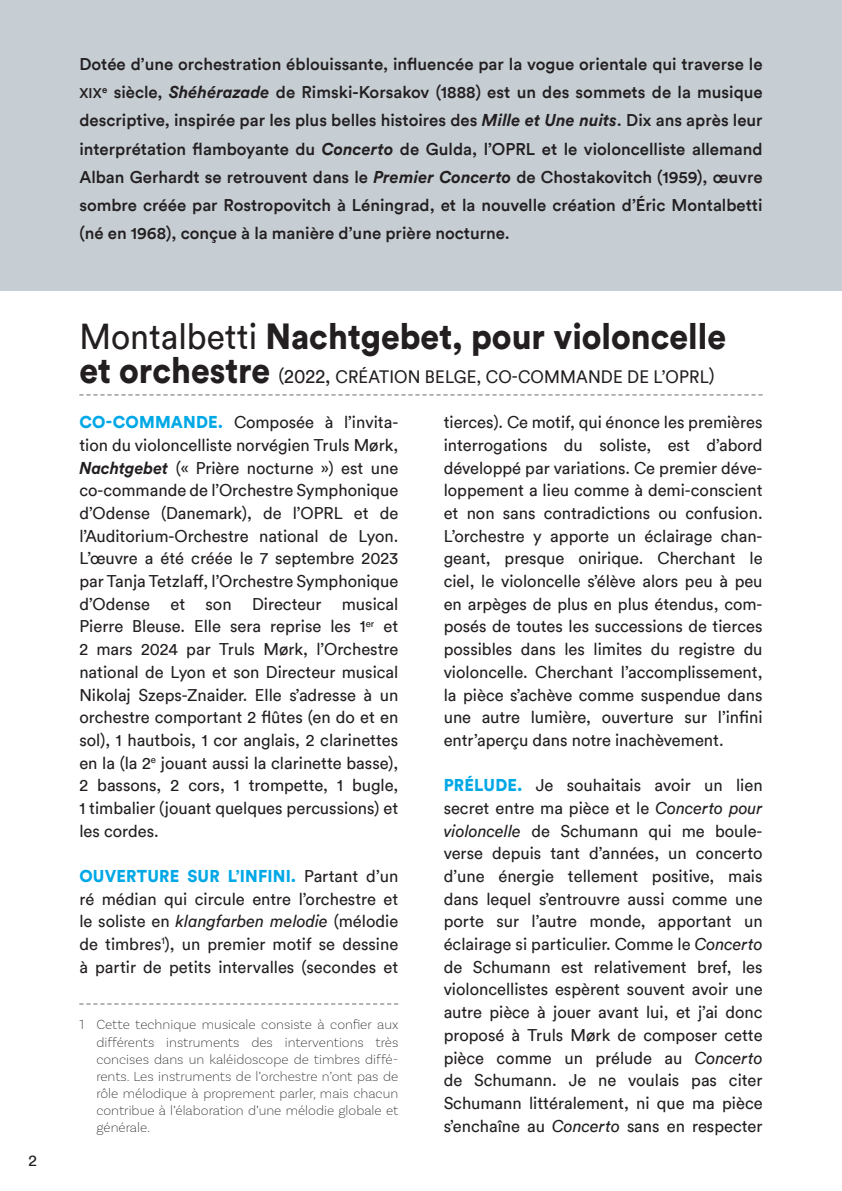
<style>
.page{position:relative;width:842px;height:1191px;background:#fff}
.page>*{position:absolute;margin:0;border:0;box-sizing:border-box;transform-origin:0 0}
.TITRES_gros{font:900 36px "Circular Std";color:#231f20;scale:.93 1}
.TITRES_gros-2{font:18px "Circular";letter-spacing:.01em;color:#231f20;scale:.93 1}
.TX__limite_césure__7356{font:17px/22.6px "Circular";color:#231f20;text-align:justify}
._17-texte___lettrine_4_lignes_-_GS{font:500 17px/28px "Circular";color:#231f20;text-align:justify}
.t1{font:16px "Circular";color:#231f20}
._17-note_bas_de_page_-_c7_-_int_8{font:200 14px/17px "Basic Sans";color:#231f20;text-align:justify}
.s1{font-size:14px}
.s2{font-family:"Circular Std";font-weight:700;font-style:italic}
.s3{font-family:"Circular";font-weight:400}
.s4{font-family:"Circular Std";font-weight:900;font-size:36px}
.s5{font-size:20px}
.s6{font-family:"Circular Std";font-weight:900;color:#00a8e6}
.s7{font-style:italic}
</style>
<div class="page">
<svg style="left:79px;top:394px;width:684px;height:1px"></svg>
<svg style="left:79px;top:1003px;width:319px;height:1px"></svg>
<div style="left:0;top:0;width:842px;height:291px;background:#c6ced4"></div>
<p class="t1" style="left:28px;top:1149px;width:10px">2</p>
<p class="_17-texte___lettrine_4_lignes_-_GS" style="left:79px;top:50px;width:685px">Dotée d’une orchestration éblouissante, influencée par la vogue orientale qui traverse le <span class="s1">xix</span><sup>e</sup> siècle, <span class="s2">Shéhérazade</span> de Rimski-Korsakov (1888) est un des sommets de la musique descriptive, inspirée par les plus belles histoires des <span class="s2">Mille et Une nuits</span>. Dix ans après leur interprétation flamboyante du <span class="s2">Concerto</span> de Gulda, l’OPRL et le violoncelliste allemand Alban Gerhardt se retrouvent dans le <span class="s2">Premier Concerto</span> de Chostakovitch (1959), œuvre sombre créée par Rostropovitch à Léningrad, et la nouvelle création d’Éric Montalbetti (né en 1968), conçue à la manière d’une prière nocturne.</p>
<p class="TITRES_gros" style="left:79px;top:312px;width:697px"><span class="s3">Montalbetti</span> Nachtgebet, pour violoncelle</p>
<p class="TITRES_gros-2" style="left:79px;top:364px;width:684px"><span class="s4">et orchestre</span> <span class="s5">(2022,</span> CRÉATION BELGE, CO-COMMANDE DE L’OPRL<span class="s5">)</span></p>
<p class="TX__limite_césure__7356" style="left:79px;top:410px;width:320px"><span class="s6">CO-COMMANDE.</span> Composée à l’invita&shy;tion du violoncelliste norvégien Truls Mørk, <span class="s2">Nachtgebet</span> (« Prière nocturne ») est une co-commande de l’Orchestre Symphonique d’Odense (Danemark), de l’OPRL et de l’Auditorium-Orchestre national de Lyon.<br>L’œuvre a été créée le 7 septembre 2023 par Tanja Tetzlaff, l’Orchestre Symphonique d’Odense et son Directeur musical Pierre Bleuse. Elle sera reprise les 1<sup>er</sup> et 2 mars 2024 par Truls Mørk, l’Orchestre national de Lyon et son Directeur musical Nikolaj Szeps-Znaider. Elle s’adresse à un orchestre comportant 2 flûtes (en do et en sol), 1 hautbois, 1 cor anglais, 2 clarinettes en la (la 2<sup>e</sup> jouant aussi la clarinette basse), 2 bassons, 2 cors, 1 trompette, 1 bugle, 1 timbalier (jouant quelques percussions) et les cordes.</p>
<p class="TX__limite_césure__7356" style="left:79px;top:864px;width:320px"><span class="s6">OUVERTURE SUR L’INFINI.</span> Partant d’un ré médian qui circule entre l’orchestre et le soliste en <span class="s7">klangfarben melodie</span> (mélodie de timbres<sup>1</sup>), un premier motif se dessine à partir de petits intervalles (secondes et</p>
<p class="TX__limite_césure__7356" style="left:444px;top:410px;width:320px">tierces). Ce motif, qui énonce les premières interrogations du soliste, est d’abord développé par variations. Ce premier déve&shy;loppement a lieu comme à demi-conscient et non sans contradictions ou confusion.<br>L’orchestre y apporte un éclairage chan&shy;geant, presque onirique. Cherchant le ciel, le violoncelle s’élève alors peu à peu en arpèges de plus en plus étendus, com&shy;posés de toutes les successions de tierces possibles dans les limites du registre du violoncelle. Cherchant l’accomplissement, la pièce s’achève comme suspendue dans une autre lumière, ouverture sur l’infini entr’aperçu dans notre inachèvement.</p>
<p class="TX__limite_césure__7356" style="left:444px;top:773px;width:320px"><span class="s6">PRÉLUDE.</span> Je souhaitais avoir un lien secret entre ma pièce et le <span class="s7">Concerto pour violoncelle</span> de Schumann qui me boule&shy;verse depuis tant d’années, un concerto d’une énergie tellement positive, mais dans lequel s’entrouvre aussi comme une porte sur l’autre monde, apportant un éclairage si particulier. Comme le <span class="s7">Concerto </span>de Schumann est relativement bref, les violoncellistes espèrent souvent avoir une autre pièce à jouer avant lui, et j’ai donc proposé à Truls Mørk de composer cette pièce comme un prélude au <span class="s7">Concerto </span>de Schumann. Je ne voulais pas citer Schumann littéralement, ni que ma pièce s’enchaîne au <span class="s7">Concerto</span> sans en respecter</p>
<p class="_17-note_bas_de_page_-_c7_-_int_8" style="left:96px;top:1016px;width:303px;text-indent:-17px">1 Cette technique musicale consiste à confier aux différents instruments des interventions très concises dans un kaléidoscope de timbres diffé&shy;rents. Les instruments de l’orchestre n’ont pas de rôle mélodique à proprement parler, mais chacun contribue à l’élaboration d’une mélodie globale et générale.</p>
</div>
